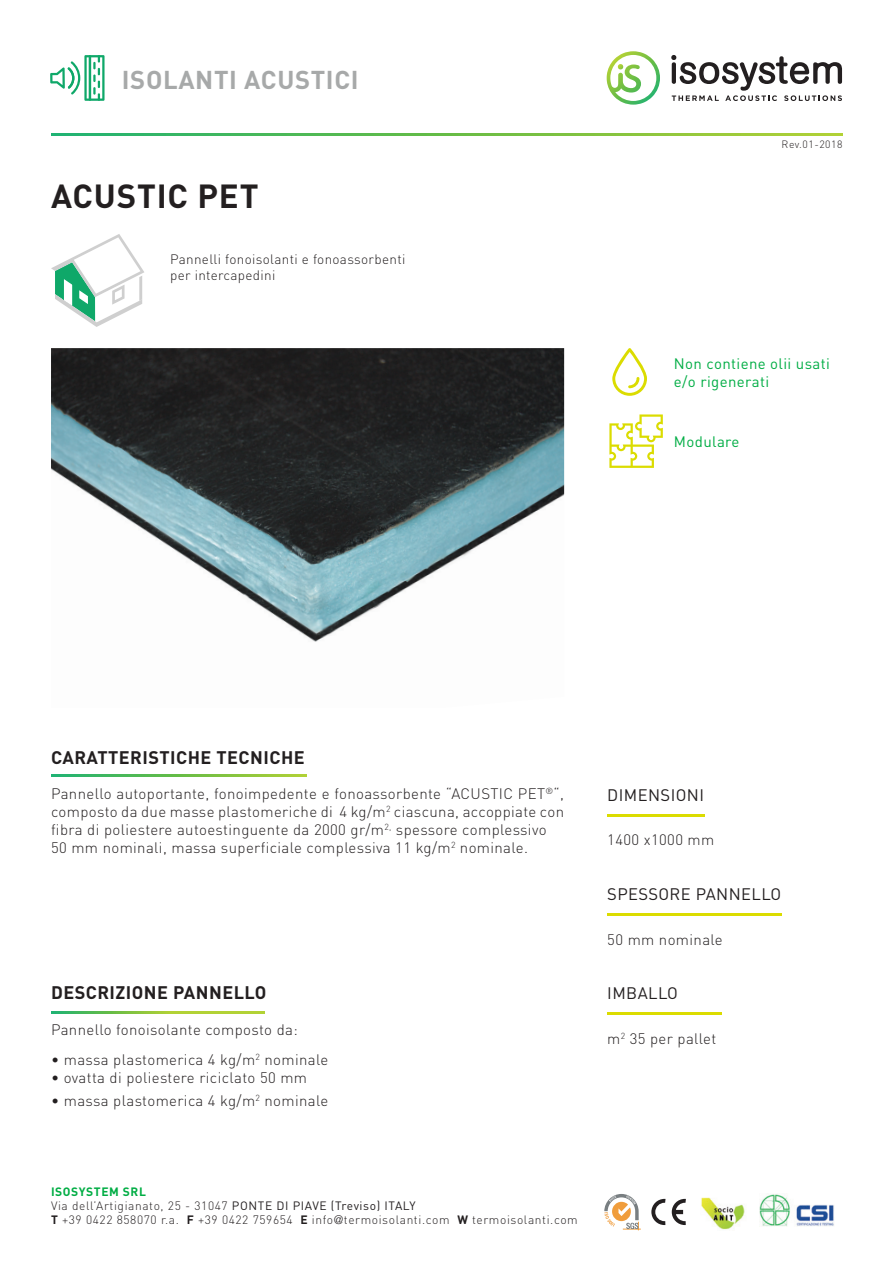
<style>
.page{position:relative;width:893px;height:1263px;background:#fff}
.page>*{position:absolute;margin:0;border:0;box-sizing:border-box;transform-origin:0 0}
.t1{font:700 33px "DIN";letter-spacing:.025em;color:#231f20}
.t2{font:700 25.5px "DIN";letter-spacing:.025em;color:#a7a9a9}
.t3{font:700 18px "DIN";letter-spacing:.025em;color:#231f20}
.t4{font:16.5px "DIN";letter-spacing:.025em;color:#231f20}
.t5{font:300 15px/18px "DIN";letter-spacing:.025em;color:#231f20;text-align:justify}
.t6{font:15px "DIN";letter-spacing:.025em;color:#00ad44}
.t7{font:300 13.5px "DIN";letter-spacing:.025em;color:#231f20}
.t8{font:300 12px "DIN";letter-spacing:.05em;color:#231f20}
.t9{font:700 12px "DIN";letter-spacing:.05em;color:#00ad44}
.t10{font:300 10.5px "DIN";letter-spacing:.05em;color:#231f20}
.s1{font-weight:400}
.s2{font-weight:700}
.s3{font-family:"Helvetica Neue"}
</style>
<div class="page">
<svg style="left:607px;top:51px;width:53px;height:54px"></svg>
<svg style="left:671px;top:55px;width:171px;height:46px"></svg>
<img style="left:51px;top:348px;width:513px;height:294px">
<svg style="left:612px;top:348px;width:35px;height:48px"></svg>
<svg style="left:609px;top:414px;width:54px;height:54px"></svg>
<svg style="left:50px;top:55px;width:55px;height:46px"></svg>
<hr style="left:607px;top:814px;width:98px;height:2px;background:#dbdc00">
<hr style="left:607px;top:913px;width:174px;height:2px;background:#dbdc00">
<hr style="left:607px;top:1013px;width:115px;height:2px;background:#dbdc00">
<svg style="left:51px;top:774px;width:255px;height:2px"></svg>
<svg style="left:51px;top:1011px;width:213px;height:2px"></svg>
<svg style="left:51px;top:134px;width:791px;height:2px;background:#68be4d"></svg>
<svg style="left:51px;top:234px;width:93px;height:93px"></svg>
<svg style="left:604px;top:1194px;width:37px;height:36px"></svg>
<svg style="left:651px;top:1199px;width:14px;height:26px"></svg>
<svg style="left:672px;top:1199px;width:14px;height:26px"></svg>
<img style="left:701px;top:1197px;width:44px;height:33px">
<img style="left:760px;top:1194px;width:74px;height:32px">
<p class="t2" style="left:122px;top:63px;width:238px">ISOLANTI ACUSTICI</p>
<p class="t1" style="left:51px;top:175px;width:209px">ACUSTIC PET</p>
<p class="t7" style="left:170px;top:251px;width:237px">Pannelli fonoisolanti e fonoassorbenti</p>
<p class="t7" style="left:170px;top:267px;width:107px">per intercapedini</p>
<p class="t10" style="left:782px;top:137px;width:62px">Rev.01-2018</p>
<p class="t6" style="left:674px;top:354px;width:157px">Non contiene olii usati</p>
<p class="t6" style="left:674px;top:372px;width:97px">e/o rigenerati</p>
<p class="t6" style="left:674px;top:432px;width:67px">Modulare</p>
<p class="t3" style="left:51px;top:745px;width:255px">CARATTERISTICHE TECNICHE</p>
<p class="t5" style="left:51px;top:785px;width:515px">Pannello autoportante, fonoimpedente e fonoassorbente “ACUSTIC PET<sup>®</sup>“, composto da due masse plastomeriche di 4 kg/m<sup>2</sup> ciascuna, accoppiate con fibra di poliestere autoestinguente da 2000 gr/m<sup>2,</sup> spessore complessivo</p>
<p class="t5" style="left:51px;top:839px;width:478px">50 mm nominali, massa superficiale complessiva 11 kg/m<sup>2</sup> nominale.</p>
<p class="t3" style="left:51px;top:981px;width:217px">DESCRIZIONE PANNELLO</p>
<p class="t5" style="left:51px;top:1020px;width:248px">Pannello fonoisolante composto da:</p>
<p class="t5" style="left:51px;top:1050px;width:279px">• massa plastomerica 4 kg/m<sup>2</sup> nominale</p>
<p class="t5" style="left:51px;top:1068px;width:258px">• ovatta di poliestere riciclato 50 mm</p>
<p class="t5" style="left:51px;top:1091px;width:279px">• massa plastomerica 4 kg/m<sup>2</sup> nominale</p>
<p class="t9" style="left:51px;top:1183px;width:96px">ISOSYSTEM SRL</p>
<p class="t8" style="left:51px;top:1198px;width:366px">Via dell’Artigianato, 25 - 31047 <span class="s1">PONTE DI PIAVE (Treviso) ITALY</span></p>
<p class="t8" style="left:51px;top:1213px;width:528px"><span class="s2">T</span> +39 0422 858070 r.a. <span class="s2">F</span> +39 0422 759654 <span class="s2">E</span> info<span class="s3">@</span>termoisolanti.com <span class="s2">W</span> termoisolanti.com</p>
<p class="t4" style="left:607px;top:784px;width:98px">DIMENSIONI</p>
<p class="t5" style="left:607px;top:830px;width:109px">1400 x1000 mm</p>
<p class="t4" style="left:607px;top:884px;width:176px">SPESSORE PANNELLO</p>
<p class="t5" style="left:607px;top:930px;width:117px">50 mm nominale</p>
<p class="t4" style="left:607px;top:983px;width:72px">IMBALLO</p>
<p class="t5" style="left:607px;top:1029px;width:111px">m<sup>2</sup> 35 per pallet</p>
</div>
